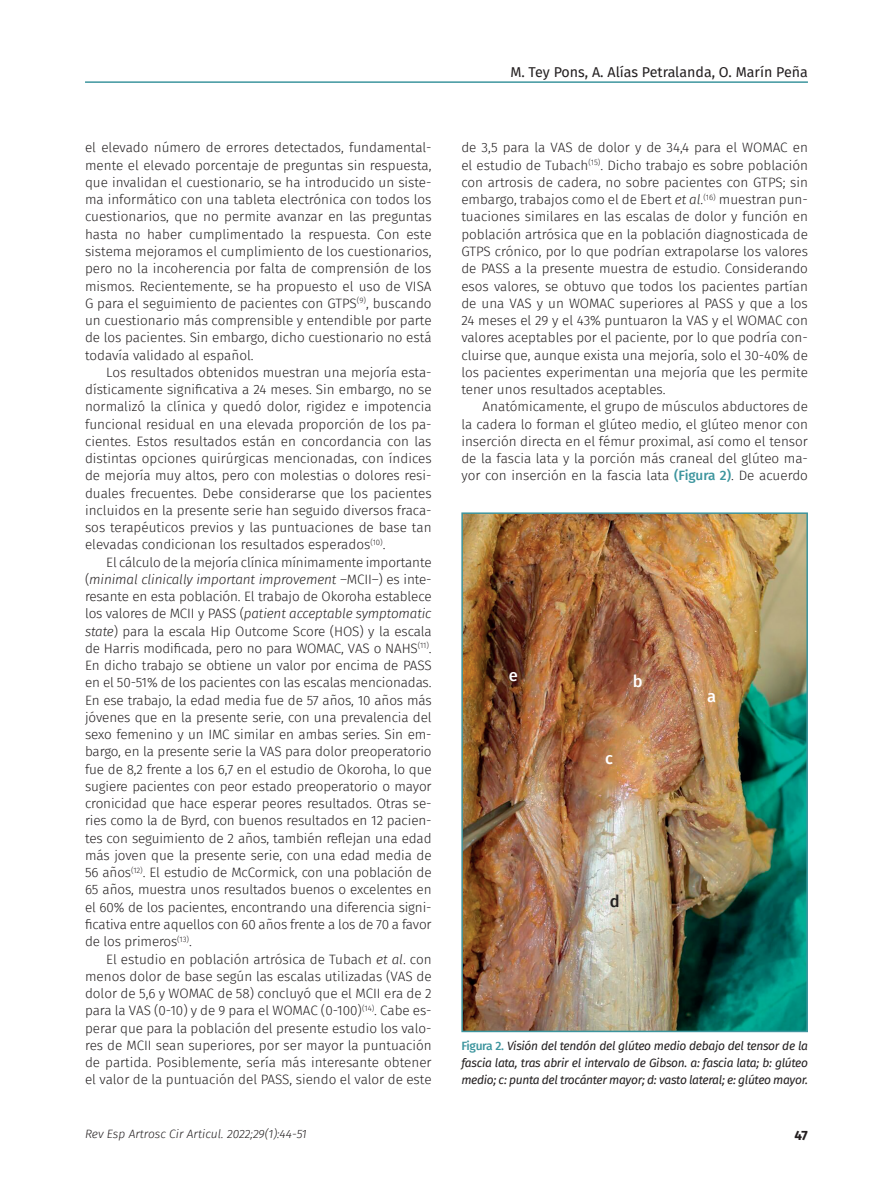
<style>
.page{position:relative;width:893px;height:1191px;background:#fff}
.page>*{position:absolute;margin:0;border:0;box-sizing:border-box;transform-origin:0 0}
.t1{font:500 16.5px "Fira Sans FS";color:#fff}
.t2{font:500 16.5px "Fira Sans FS";color:#231f20}
.t3{font:14.25px "Fira Sans FS";color:#231f20}
.t4{font:13.5px/17.2px "Fira Sans Light FS";letter-spacing:-.005em;color:#231f20;text-align:justify}
.t5{font:italic 300 13.5px "Fira Sans FS";letter-spacing:-.01em;color:#231f20}
.t6{font:700 13.5px "Fira Sans FS";color:#231f20}
.t7{font:italic 12px/17.2px "Fira Sans FS";letter-spacing:-.025em;color:#231f20;text-align:justify}
.t8{font:italic 300 12px "Fira Sans FS";color:#231f20}
.s1{font-family:"Fira Sans Light FS";font-weight:400;font-style:normal}
.s2{font-family:"Fira Sans FS";font-weight:300;font-style:italic}
.s3{font-family:"Fira Sans FS";font-weight:500;color:#3d959e}
.s4{font-weight:500;font-style:normal;color:#3d959e}
</style>
<div class="page">
<hr style="left:85px;top:81px;width:723px;height:2px;background:#3d959e">
<img style="left:464px;top:515px;width:341px;height:514px">
<div style="left:461px;top:512px;width:347px;height:520px;border:2px solid #3d959e"></div>
<p class="t4" style="left:85px;top:139px;width:348px">el elevado número de errores detectados, fundamental&shy;mente el elevado porcentaje de preguntas sin respuesta, que invalidan el cuestionario, se ha introducido un siste&shy;ma informático con una tableta electrónica con todos los cuestionarios, que no permite avanzar en las preguntas hasta no haber cumplimentado la respuesta. Con este sistema mejoramos el cumplimiento de los cuestionarios, pero no la incoherencia por falta de comprensión de los mismos. Recientemente, se ha propuesto el uso de VISA G para el seguimiento de pacientes con GTPS<sup>(9)</sup>, buscando un cuestionario más comprensible y entendible por parte de los pacientes. Sin embargo, dicho cuestionario no está todavía validado al español.</p>
<p class="t4" style="left:85px;top:363px;width:348px;text-indent:21px">Los resultados obtenidos muestran una mejoría esta&shy;dísticamente significativa a 24 meses. Sin embargo, no se normalizó la clínica y quedó dolor, rigidez e impotencia funcional residual en una elevada proporción de los pa&shy;cientes. Estos resultados están en concordancia con las distintas opciones quirúrgicas mencionadas, con índices de mejoría muy altos, pero con molestias o dolores resi&shy;duales frecuentes. Debe considerarse que los pacientes incluidos en la presente serie han seguido diversos fraca&shy;sos terapéuticos previos y las puntuaciones de base tan elevadas condicionan los resultados esperados<sup>(10)</sup>.</p>
<p class="t4" style="left:106px;top:553px;width:327px">El cálculo de la mejoría clínica mínimamente importante</p>
<p class="t5" style="left:85px;top:569px;width:348px"><span class="s1">(</span>minimal clinically important improvement <span class="s1">–MCII–) es inte-</span></p>
<p class="t4" style="left:85px;top:588px;width:348px">resante en esta población. El trabajo de Okoroha establece</p>
<p class="t5" style="left:85px;top:604px;width:348px"><span class="s1">los valores de MCII y PASS (</span>patient acceptable symptomatic</p>
<p class="t4" style="left:85px;top:622px;width:348px"><span class="s2">state</span>) para la escala Hip Outcome Score (HOS) y la escala de Harris modificada, pero no para WOMAC, VAS o NAHS<sup>(11)</sup>.<br>En dicho trabajo se obtiene un valor por encima de PASS en el 50-51% de los pacientes con las escalas mencionadas.<br>En ese trabajo, la edad media fue de 57 años, 10 años más jóvenes que en la presente serie, con una prevalencia del sexo femenino y un IMC similar en ambas series. Sin em&shy;bargo, en la presente serie la VAS para dolor preoperatorio fue de 8,2 frente a los 6,7 en el estudio de Okoroha, lo que sugiere pacientes con peor estado preoperatorio o mayor cronicidad que hace esperar peores resultados. Otras se&shy;ries como la de Byrd, con buenos resultados en 12 pacien&shy;tes con seguimiento de 2 años, también reflejan una edad más joven que la presente serie, con una edad media de 56 años<sup>(12)</sup>. El estudio de McCormick, con una población de 65 años, muestra unos resultados buenos o excelentes en el 60% de los pacientes, encontrando una diferencia signi&shy;ficativa entre aquellos con 60 años frente a los de 70 a favor de los primeros<sup>(13)</sup>.</p>
<p class="t4" style="left:85px;top:950px;width:348px;text-indent:21px">El estudio en población artrósica de Tubach <span class="s2">et al</span>. con menos dolor de base según las escalas utilizadas (VAS de dolor de 5,6 y WOMAC de 58) concluyó que el MCII era de 2 para la VAS (0-10) y de 9 para el WOMAC (0-100)<sup>(14)</sup>. Cabe es&shy;perar que para la población del presente estudio los valo&shy;res de MCII sean superiores, por ser mayor la puntuación de partida. Posiblemente, sería más interesante obtener el valor de la puntuación del PASS, siendo el valor de este</p>
<p class="t3" style="left:510px;top:62px;width:299px">M. Tey Pons, A. Alías Petralanda, O. Marín Peña</p>
<p class="t4" style="left:461px;top:139px;width:348px">de 3,5 para la VAS de dolor y de 34,4 para el WOMAC en el estudio de Tubach<sup>(15)</sup>. Dicho trabajo es sobre población con artrosis de cadera, no sobre pacientes con GTPS; sin embargo, trabajos como el de Ebert <span class="s2">et al.</span><sup>(16)</sup> muestran pun&shy;tuaciones similares en las escalas de dolor y función en población artrósica que en la población diagnosticada de GTPS crónico, por lo que podrían extrapolarse los valores de PASS a la presente muestra de estudio. Considerando esos valores, se obtuvo que todos los pacientes partían de una VAS y un WOMAC superiores al PASS y que a los 24 meses el 29 y el 43% puntuaron la VAS y el WOMAC con valores aceptables por el paciente, por lo que podría con&shy;cluirse que, aunque exista una mejoría, solo el 30-40% de los pacientes experimentan una mejoría que les permite tener unos resultados aceptables.</p>
<p class="t4" style="left:461px;top:398px;width:348px;text-indent:21px">Anatómicamente, el grupo de músculos abductores de la cadera lo forman el glúteo medio, el glúteo menor con inserción directa en el fémur proximal, así como el tensor de la fascia lata y la porción más craneal del glúteo ma&shy;yor con inserción en la fascia lata <span class="s3">(Figura 2)</span>. De acuerdo</p>
<p class="t1" style="left:509px;top:662px;width:11px">e</p>
<p class="t1" style="left:633px;top:669px;width:11px">b</p>
<p class="t1" style="left:605px;top:746px;width:9px">c</p>
<p class="t2" style="left:610px;top:889px;width:11px">d</p>
<p class="t1" style="left:707px;top:684px;width:11px">a</p>
<p class="t7" style="left:461px;top:1037px;width:348px"><span class="s4">Figura 2.</span> Visión del tendón del glúteo medio debajo del tensor de la fascia lata, tras abrir el intervalo de Gibson. a: fascia lata; b: glúteo medio; c: punta del trocánter mayor; d: vasto lateral; e: glúteo mayor.</p>
<p class="t8" style="left:85px;top:1125px;width:223px">Rev Esp Artrosc Cir Articul. 2022;29(1):44-51</p>
<p class="t6" style="left:794px;top:1124px;width:15px">47</p>
</div>
